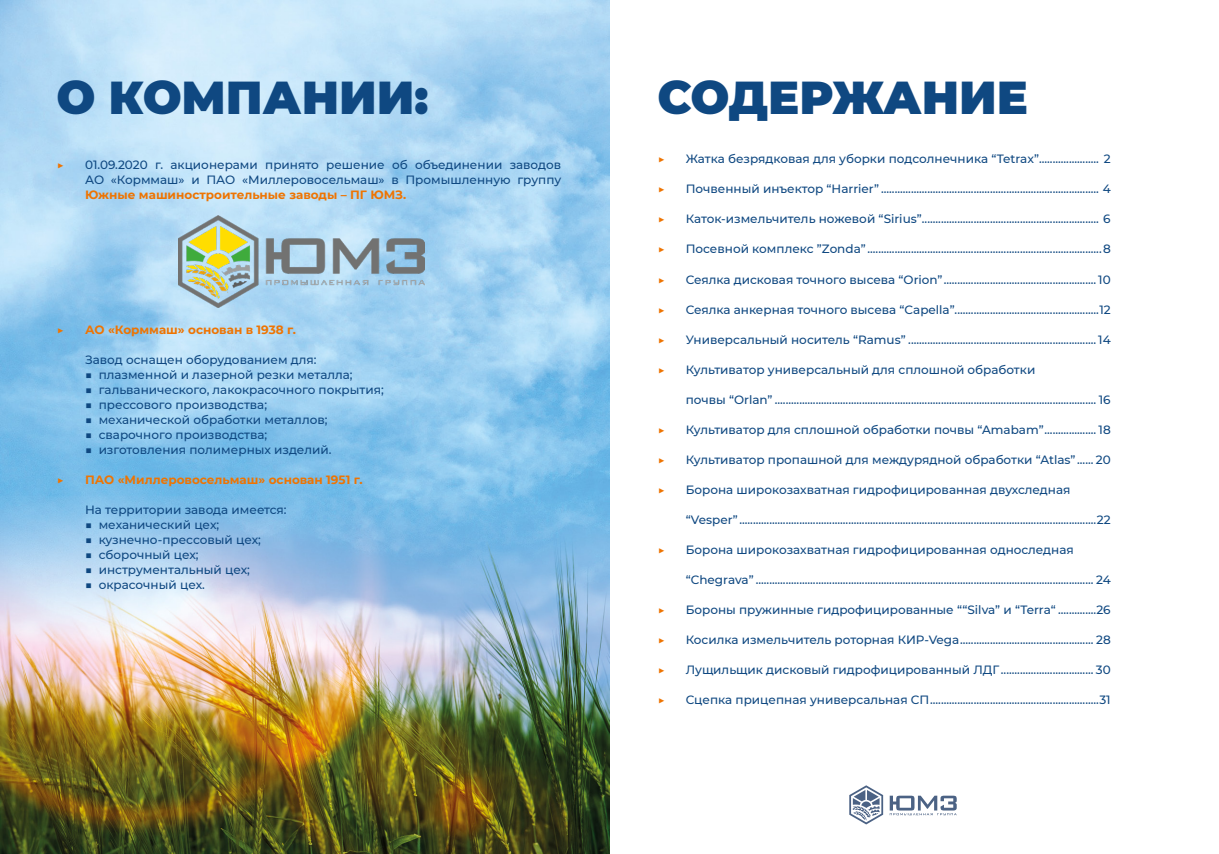
<style>
.page{position:relative;width:1219px;height:854px;background:#fff}
.page>*{position:absolute;margin:0;border:0;box-sizing:border-box;transform-origin:0 0}
.t1{font:900 46px "Montserrat";color:#0f4881}
.t2{font:500 12px/15px "Montserrat";color:#0f4881}
.t3{font:700 12px "Montserrat";color:#ee7402}
.t4{font:500 12px "Montserrat";color:#ee7402}
</style>
<div class="page">
<svg style="left:849px;top:785px;width:34px;height:39px"></svg>
<svg style="left:890px;top:795px;width:67px;height:20px"></svg>
<img style="left:0;top:0;width:609px;height:853px">
<img style="left:179px;top:215px;width:245px;height:93px">
<h1 class="t1" style="left:57px;top:63px;width:373px">О КОМПАНИИ:</h1>
<h1 class="t1" style="left:658px;top:63px;width:372px">СОДЕРЖАНИЕ</h1>
<p class="t4" style="left:658px;top:151px;width:9px">▶</p>
<p class="t2" style="left:686px;top:151px;width:427px">Жатка безрядковая для уборки подсолнечника “Tetrax”...................... 2</p>
<p class="t4" style="left:658px;top:181px;width:9px">▶</p>
<p class="t2" style="left:686px;top:181px;width:427px">Почвенный инъектор “Harrier” ................................................................................ 4</p>
<p class="t4" style="left:658px;top:211px;width:9px">▶</p>
<p class="t2" style="left:686px;top:211px;width:427px">Каток-измельчитель ножевой “Sirius”................................................................. 6</p>
<p class="t4" style="left:658px;top:241px;width:9px">▶</p>
<p class="t2" style="left:686px;top:241px;width:427px">Посевной комплекс ”Zonda” ......................................................................................8</p>
<p class="t4" style="left:658px;top:271px;width:9px">▶</p>
<p class="t2" style="left:686px;top:271px;width:427px">Сеялка дисковая точного высева “Orion”........................................................ 10</p>
<p class="t4" style="left:658px;top:301px;width:9px">▶</p>
<p class="t2" style="left:686px;top:301px;width:427px">Сеялка анкерная точного высева “Capella”.....................................................12</p>
<p class="t4" style="left:658px;top:331px;width:9px">▶</p>
<p class="t2" style="left:686px;top:331px;width:427px">Универсальный носитель “Ramus” ..................................................................... 14</p>
<p class="t4" style="left:658px;top:361px;width:9px">▶</p>
<p class="t2" style="left:686px;top:361px;width:351px">Культиватор универсальный для сплошной обработки</p>
<p class="t2" style="left:686px;top:391px;width:427px">почвы “Orlan” ...................................................................................................................... 16</p>
<p class="t4" style="left:658px;top:421px;width:9px">▶</p>
<p class="t2" style="left:686px;top:421px;width:427px">Культиватор для сплошной обработки почвы “Amabam”................... 18</p>
<p class="t4" style="left:658px;top:451px;width:9px">▶</p>
<p class="t2" style="left:686px;top:451px;width:427px">Культиватор пропашной для междурядной обработки “Atlas” ...... 20</p>
<p class="t4" style="left:658px;top:481px;width:9px">▶</p>
<p class="t2" style="left:686px;top:481px;width:386px">Борона широкозахватная гидрофицированная двухследная</p>
<p class="t2" style="left:686px;top:511px;width:427px">“Vesper” ...................................................................................................................................22</p>
<p class="t4" style="left:658px;top:541px;width:9px">▶</p>
<p class="t2" style="left:686px;top:541px;width:390px">Борона широкозахватная гидрофицированная односледная</p>
<p class="t2" style="left:686px;top:571px;width:427px">“Chegrava” ............................................................................................................................ 24</p>
<p class="t4" style="left:658px;top:601px;width:9px">▶</p>
<p class="t2" style="left:686px;top:601px;width:427px">Бороны пружинные гидрофицированные ““Silva” и “Terra“ ..............26</p>
<p class="t4" style="left:658px;top:631px;width:9px">▶</p>
<p class="t2" style="left:686px;top:631px;width:427px">Косилка измельчитель роторная КИР-Vega................................................. 28</p>
<p class="t4" style="left:658px;top:661px;width:9px">▶</p>
<p class="t2" style="left:686px;top:661px;width:427px">Лущильщик дисковый гидрофицированный ЛДГ.................................. 30</p>
<p class="t4" style="left:658px;top:691px;width:9px">▶</p>
<p class="t2" style="left:686px;top:691px;width:427px">Сцепка прицепная универсальная СП..............................................................31</p>
<p class="t4" style="left:57px;top:156px;width:9px">▶</p>
<p class="t2" style="left:85px;top:157px;width:478px">01.09.2020 г. акционерами принято решение об объединении заводов<br>АО «Корммаш» и ПАО «Миллеровосельмаш» в Промышленную группу</p>
<p class="t3" style="left:85px;top:186px;width:323px">Южные машиностроительные заводы – ПГ ЮМЗ.</p>
<p class="t4" style="left:57px;top:321px;width:9px">▶</p>
<p class="t3" style="left:85px;top:321px;width:212px">АО «Корммаш» основан в 1938 г.</p>
<p class="t2" style="left:85px;top:352px;width:233px">Завод оснащен оборудованием для:</p>
<p class="t2" style="left:85px;top:367px;width:269px">■ плазменной и лазерной резки металла;</p>
<p class="t2" style="left:85px;top:382px;width:300px">■ гальванического, лакокрасочного покрытия;</p>
<p class="t2" style="left:85px;top:397px;width:183px">■ прессового производства;</p>
<p class="t2" style="left:85px;top:412px;width:244px">■ механической обработки металлов;</p>
<p class="t2" style="left:85px;top:427px;width:184px">■ сварочного производства;</p>
<p class="t2" style="left:85px;top:442px;width:248px">■ изготовления полимерных изделий.</p>
<p class="t4" style="left:57px;top:471px;width:9px">▶</p>
<p class="t3" style="left:85px;top:471px;width:279px">ПАО «Миллеровосельмаш» основан 1951 г.</p>
<p class="t2" style="left:85px;top:502px;width:203px">На территории завода имеется:</p>
<p class="t2" style="left:85px;top:517px;width:136px">■ механический цех;</p>
<p class="t2" style="left:85px;top:532px;width:177px">■ кузнечно-прессовый цех;</p>
<p class="t2" style="left:85px;top:547px;width:115px">■ сборочный цех;</p>
<p class="t2" style="left:85px;top:562px;width:166px">■ инструментальный цех;</p>
<p class="t2" style="left:85px;top:577px;width:121px">■ окрасочный цех.</p>
</div>
